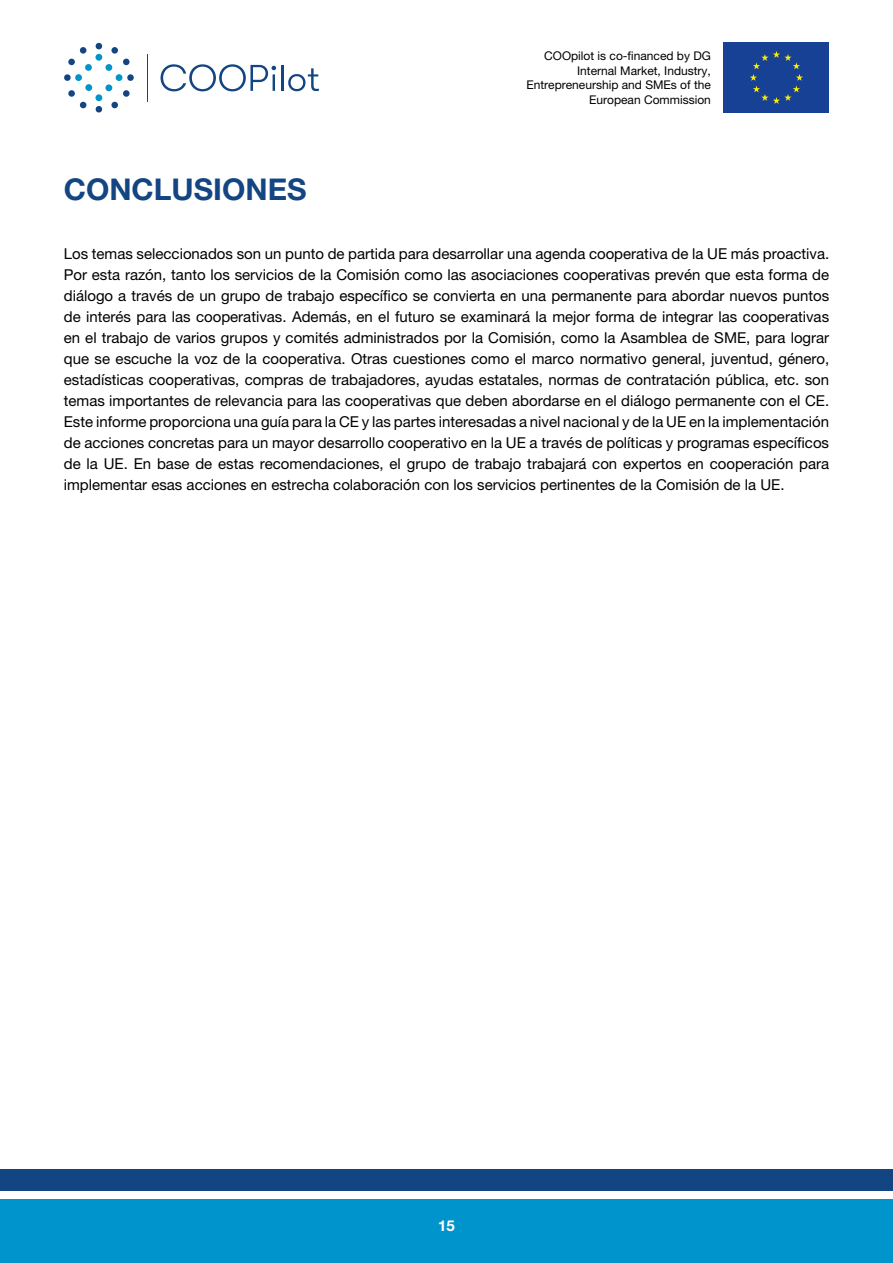
<style>
.page{position:relative;width:893px;height:1263px;background:#fff}
.page>*{position:absolute;margin:0;border:0;box-sizing:border-box;transform-origin:0 0}
.t1{font:700 30px "Helvetica Neue LT Pro";color:#144583}
.t2{font:15px/21px "Helvetica Neue LT Pro";color:#000;text-align:justify}
.t3{font:700 15px "Helvetica Neue LT Pro";color:#fff}
.t4{font:12px/14.4px "Helvetica Neue LT Pro";color:#000;text-align:right}
</style>
<div class="page">
<div style="left:0;top:1199px;width:893px;height:64px;background:#0094cd"></div>
<div style="left:724px;top:43px;width:105px;height:70px;background:#164194"></div>
<svg style="left:750px;top:51px;width:53px;height:53px"></svg>
<svg style="left:95px;top:43px;width:7px;height:7px"></svg>
<svg style="left:95px;top:106px;width:7px;height:7px"></svg>
<svg style="left:68px;top:47px;width:19px;height:19px"></svg>
<svg style="left:111px;top:90px;width:19px;height:19px"></svg>
<svg style="left:64px;top:74px;width:7px;height:7px"></svg>
<svg style="left:127px;top:74px;width:7px;height:7px"></svg>
<svg style="left:68px;top:90px;width:19px;height:19px"></svg>
<svg style="left:111px;top:47px;width:19px;height:19px"></svg>
<div style="left:95px;top:54px;width:7px;height:7px;background:#0094cd;border-radius:50%"></div>
<div style="left:105px;top:64px;width:7px;height:7px;background:#0094cd;border-radius:50%"></div>
<div style="left:116px;top:74px;width:6px;height:7px;background:#0094cd;border-radius:50%"></div>
<div style="left:85px;top:64px;width:7px;height:7px;background:#0094cd;border-radius:50%"></div>
<div style="left:105px;top:84px;width:7px;height:7px;background:#0094cd;border-radius:50%"></div>
<div style="left:75px;top:74px;width:7px;height:7px;background:#0094cd;border-radius:50%"></div>
<div style="left:85px;top:84px;width:7px;height:7px;background:#0094cd;border-radius:50%"></div>
<div style="left:95px;top:94px;width:7px;height:7px;background:#0094cd;border-radius:50%"></div>
<svg style="left:161px;top:64px;width:115px;height:27px"></svg>
<hr style="left:281px;top:65px;width:3px;height:26px;background:#144583">
<svg style="left:288px;top:68px;width:31px;height:23px"></svg>
<hr style="left:147px;top:54px;width:1px;height:47px;background:#144583">
<div style="left:0;top:1169px;width:893px;height:22px;background:#144583"></div>
<h1 class="t1" style="left:64px;top:171px;width:244px">CONCLUSIONES</h1>
<p class="t4" style="left:526px;top:49px;width:186px">COOpilot is co-financed by DG<br>Internal Market, Industry,<br>Entrepreneurship and SMEs of the<br>European Commission</p>
<p class="t2" style="left:64px;top:243px;width:767px">Los temas seleccionados son un punto de partida para desarrollar una agenda cooperativa de la UE más proactiva.<br>Por esta razón, tanto los servicios de la Comisión como las asociaciones cooperativas prevén que esta forma de diálogo a través de un grupo de trabajo específico se convierta en una permanente para abordar nuevos puntos de interés para las cooperativas. Además, en el futuro se examinará la mejor forma de integrar las cooperativas en el trabajo de varios grupos y comités administrados por la Comisión, como la Asamblea de SME, para lograr que se escuche la voz de la cooperativa. Otras cuestiones como el marco normativo general, juventud, género, estadísticas cooperativas, compras de trabajadores, ayudas estatales, normas de contratación pública, etc. son temas importantes de relevancia para las cooperativas que deben abordarse en el diálogo permanente con el CE.<br>Este informe proporciona una guía para la CE y las partes interesadas a nivel nacional y de la UE en la implementación de acciones concretas para un mayor desarrollo cooperativo en la UE a través de políticas y programas específicos de la UE. En base de estas recomendaciones, el grupo de trabajo trabajará con expertos en cooperación para implementar esas acciones en estrecha colaboración con los servicios pertinentes de la Comisión de la UE.</p>
<p class="t3" style="left:438px;top:1216px;width:18px">15</p>
</div>
